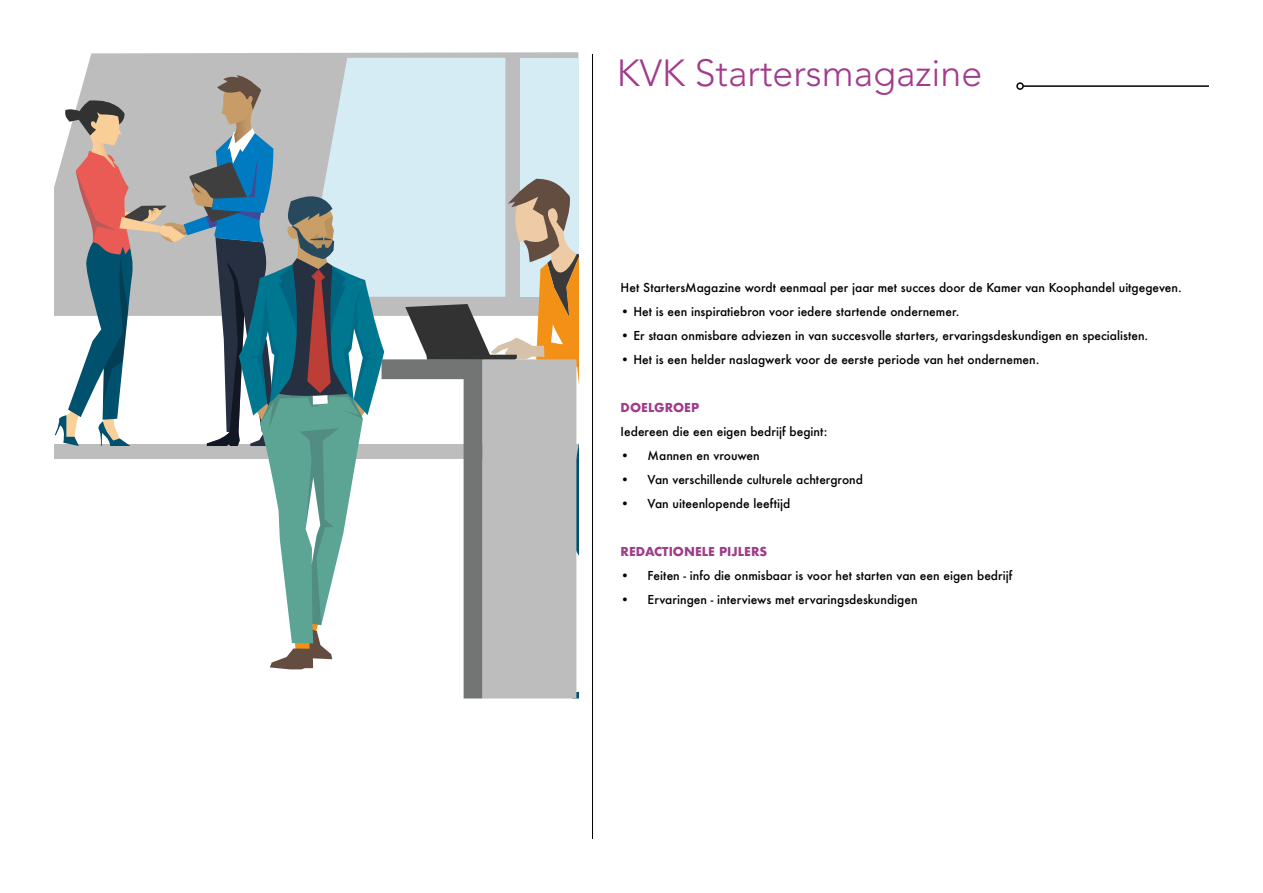
<style>
.page{position:relative;width:1263px;height:893px;background:#fff}
.page>*{position:absolute;margin:0;border:0;box-sizing:border-box;transform-origin:0 0}
.t1{font:300 37.5px "Avenir";color:#a13c8c}
.t2{font:500 12px "Futura";color:#000}
.t3{font:700 12px "Futura";color:#9f3d8a}
</style>
<div class="page">
<hr style="left:1023px;top:85px;width:186px;height:2px;background:#000">
<div style="left:1016px;top:82px;width:8px;height:8px;border:2px solid #000;border-radius:50%"></div>
<hr style="left:592px;top:54px;width:1px;height:785px;background:#000">
<svg style="left:54px;top:52px;width:524px;height:264px;background:#c7c8c8"></svg>
<div style="left:520px;top:58px;width:58px;height:239px;background:#d5ecf4"></div>
<svg style="left:304px;top:58px;width:201px;height:17px;background:#d0e2e8"></svg>
<svg style="left:55px;top:75px;width:524px;height:623px"></svg>
<h1 class="t1" style="left:617px;top:51px;width:367px">KVK Startersmagazine</h1>
<p class="t2" style="left:621px;top:279px;width:563px">Het StartersMagazine wordt eenmaal per jaar met succes door de Kamer van Koophandel uitgegeven.</p>
<p class="t2" style="left:621px;top:303px;width:340px">• Het is een inspiratiebron voor iedere startende ondernemer.</p>
<p class="t2" style="left:621px;top:327px;width:529px">• Er staan onmisbare adviezen in van succesvolle starters, ervaringsdeskundigen en specialisten.</p>
<p class="t2" style="left:621px;top:351px;width:420px">• Het is een helder naslagwerk voor de eerste periode van het ondernemen.</p>
<p class="t3" style="left:621px;top:399px;width:80px">DOELGROEP</p>
<p class="t2" style="left:621px;top:423px;width:208px">Iedereen die een eigen bedrijf begint:</p>
<p class="t2" style="left:621px;top:447px;width:141px">• Mannen en vrouwen</p>
<p class="t2" style="left:621px;top:471px;width:244px">• Van verschillende culturele achtergrond</p>
<p class="t2" style="left:621px;top:495px;width:171px">• Van uiteenlopende leeftijd</p>
<p class="t3" style="left:621px;top:543px;width:148px">REDACTIONELE PIJLERS</p>
<p class="t2" style="left:621px;top:567px;width:393px">• Feiten - info die onmisbaar is voor het starten van een eigen bedrijf</p>
<p class="t2" style="left:621px;top:591px;width:298px">• Ervaringen - interviews met ervaringsdeskundigen</p>
</div>
